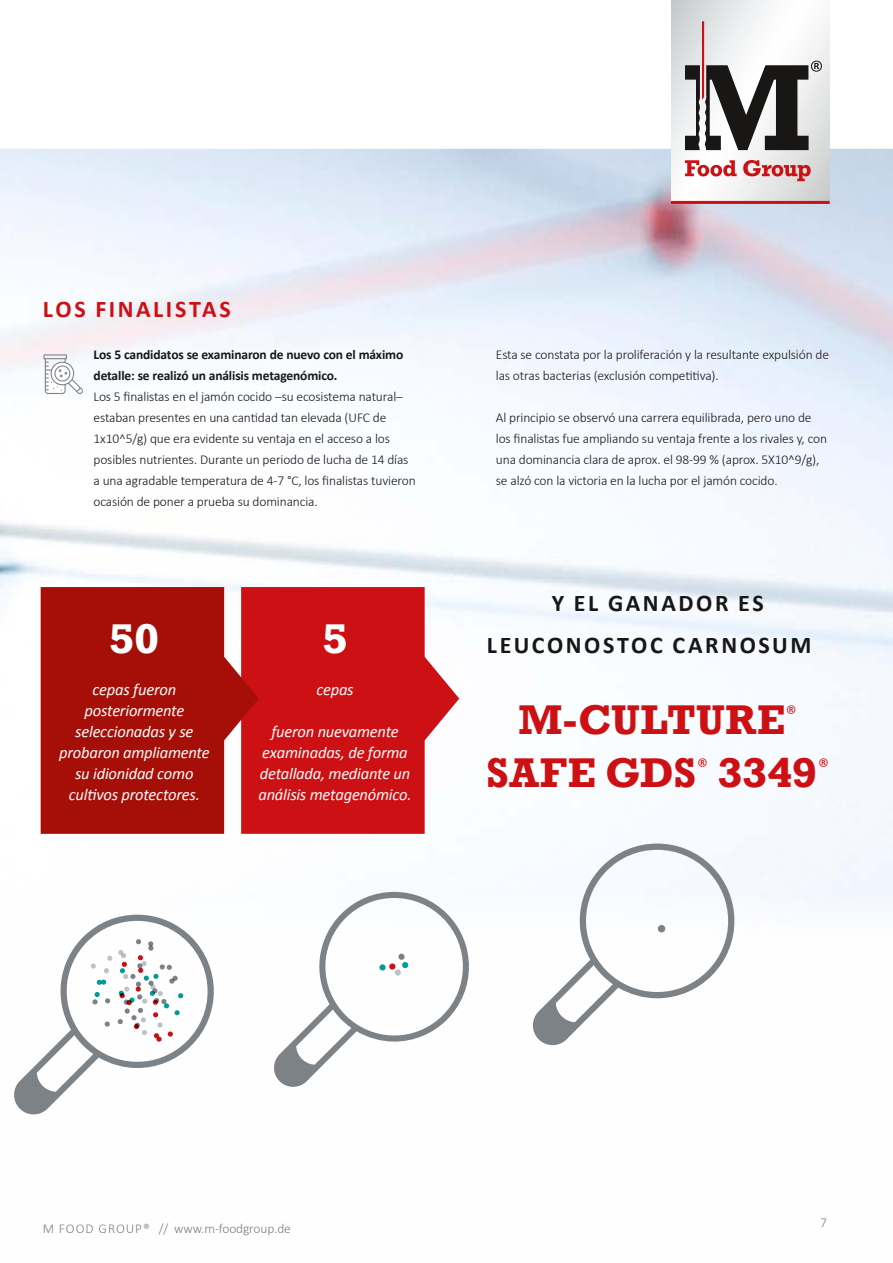
<style>
.page{position:relative;width:893px;height:1263px;background:#fff}
.page>*{position:absolute;margin:0;border:0;box-sizing:border-box;transform-origin:0 0}
.t1{font:700 39px/52.5px "Rockwell Nova";letter-spacing:.01em;color:#cd1013;text-align:center}
.t2{font:700 39px "Rockwell Nova";color:#fff}
.t3{font:700 24px/42px "Calibri";letter-spacing:.105em;color:#181716}
.t4{font:700 24px "Calibri";letter-spacing:.105em;color:#cd1013}
.t5{font:italic 16.5px/21px "Calibri";letter-spacing:-.015em;color:#fff;text-align:center}
.t6{font:300 13.5px/21px "Calibri";letter-spacing:-.01em;color:#181716}
.t7{font:700 13.5px/21px "Calibri";letter-spacing:-.01em;color:#181716}
.t8{font:300 13.5px "Calibri";letter-spacing:-.01em;color:#7c8286}
</style>
<div class="page">
<img style="left:0;top:149px;width:893px;height:966px">
<svg style="left:259px;top:587px;width:200px;height:247px;background:#d32f32"></svg>
<svg style="left:41px;top:587px;width:218px;height:247px;background:#ad1d17"></svg>
<svg style="left:43px;top:354px;width:40px;height:40px"></svg>
<svg style="left:14px;top:915px;width:200px;height:199px"></svg>
<svg style="left:274px;top:892px;width:195px;height:195px"></svg>
<div style="left:379px;top:964px;width:7px;height:6px;background:#009c97;border-radius:50%"></div>
<div style="left:398px;top:954px;width:7px;height:6px;background:#7c8286;border-radius:3px"></div>
<svg style="left:533px;top:843px;width:201px;height:202px"></svg>
<svg style="left:671px;top:0;width:159px;height:201px"></svg>
<hr style="left:0;top:149px;width:233px;height:3px;background:#ebedee">
<svg style="left:685px;top:21px;width:137px;height:129px"></svg>
<svg style="left:685px;top:160px;width:52px;height:16px"></svg>
<svg style="left:743px;top:160px;width:68px;height:21px"></svg>
<hr style="left:671px;top:201px;width:159px;height:3px;background:#cd1013">
<h2 class="t4" style="left:43px;top:292px;width:189px">LOS FINALISTAS</h2>
<p class="t7" style="left:94px;top:344px;width:311px">Los 5 candidatos se examinaron de nuevo con el máximo detalle: se realizó un análisis metagenómico.</p>
<p class="t6" style="left:94px;top:386px;width:324px">Los 5 finalistas en el jamón cocido –su ecosistema natural– estaban presentes en una cantidad tan elevada (UFC de 1x10^5/g) que era evidente su ventaja en el acceso a los posibles nutrientes. Durante un periodo de lucha de 14 días a una agradable temperatura de 4-7 °C, los finalistas tuvieron ocasión de poner a prueba su dominancia.</p>
<h1 class="t2" style="left:110px;top:614px;width:51px">50</h1>
<p class="t5" style="left:59px;top:679px;width:152px">cepas fueron posteriormente seleccionadas y se probaron ampliamente su idionidad como cultivos protectores.</p>
<h1 class="t2" style="left:323px;top:614px;width:26px">5</h1>
<p class="t5" style="left:316px;top:679px;width:39px">cepas</p>
<p class="t5" style="left:258px;top:721px;width:155px">fueron nuevamente examinadas, de forma detallada, mediante un análisis metagenómico.</p>
<p class="t6" style="left:496px;top:344px;width:335px">Esta se constata por la proliferación y la resultante expulsión de las otras bacterias (exclusión competitiva).</p>
<p class="t6" style="left:496px;top:407px;width:333px">Al principio se observó una carrera equilibrada, pero uno de los finalistas fue ampliando su ventaja frente a los rivales y, con una dominancia clara de aprox. el 98-99 % (aprox. 5X10^9/g), se alzó con la victoria en la lucha por el jamón cocido.</p>
<h2 class="t3" style="left:487px;top:582px;width:326px;text-indent:65px">Y EL GANADOR ES<br>LEUCONOSTOC CARNOSUM</h2>
<h1 class="t1" style="left:486px;top:693px;width:344px">M-CULTURE<sup>®<br></sup>SAFE GDS<sup>®</sup> 3349<sup>®</sup></h1>
<p class="t8" style="left:43px;top:1220px;width:250px">M FOOD GROUP® // www.m-foodgroup.de</p>
<p class="t8" style="left:821px;top:1214px;width:8px">7</p>
</div>
